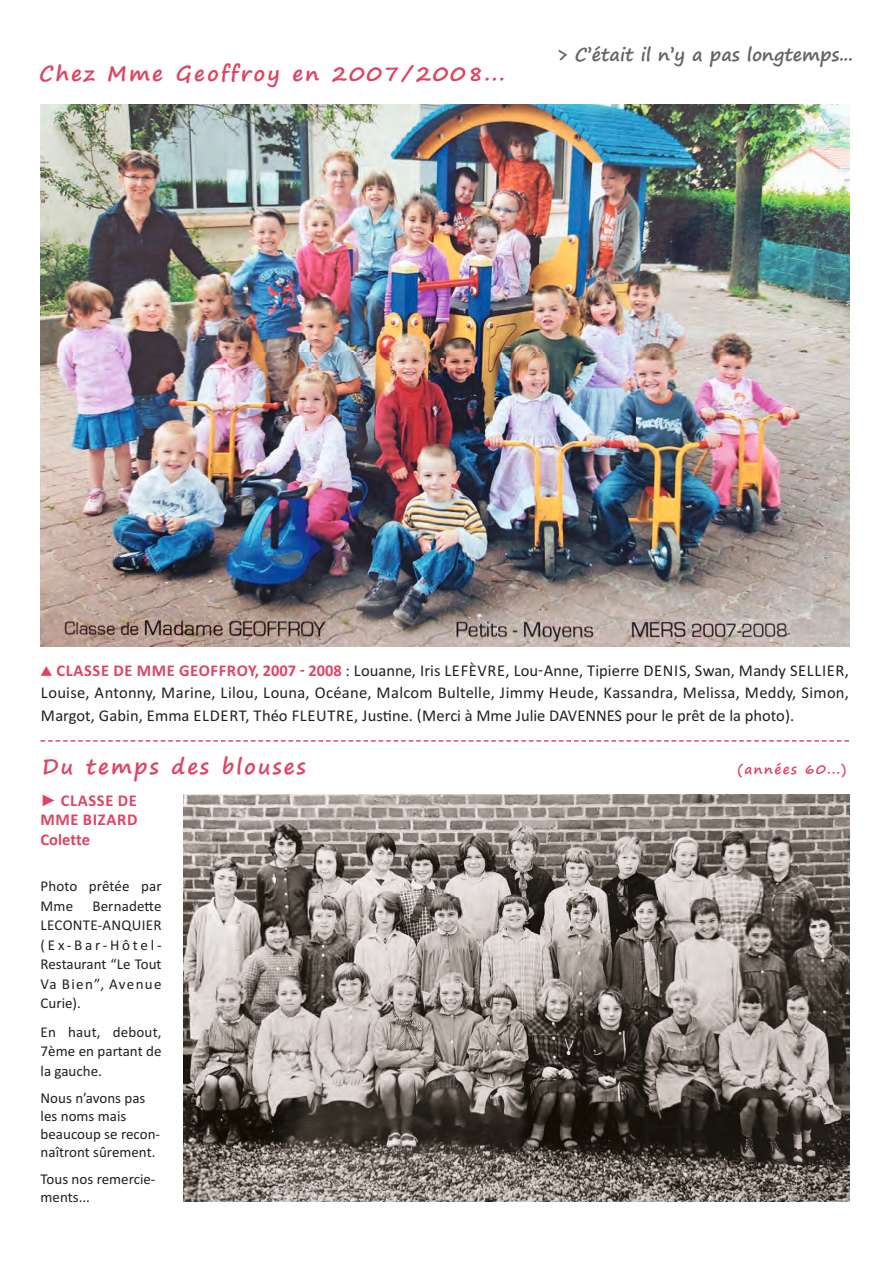
<style>
.page{position:relative;width:891px;height:1262px;background:#fff}
.page>*{position:absolute;margin:0;border:0;box-sizing:border-box;transform-origin:0 0}
.t1{font:700 21px "Segoe Print";letter-spacing:.1em;color:#de4464}
.t2{font:700 18px "Segoe Print";color:#636566}
.t3{font:16.5px/22.5px "Calibri";color:#231f20;text-align:justify}
.t4{font:700 16.5px/19.5px "Calibri";letter-spacing:.04em;color:#de4464;text-align:justify}
.t5{font:15px/19.5px "Calibri";color:#231f20}
.t6{font:700 13.5px "Segoe Print";letter-spacing:.1em;color:#de4464}
.s1{font-family:"Adobe Gothic Std";font-weight:700;font-size:12px;color:#de4464}
.s2{font-weight:700;color:#de4464}
.s3{font-family:"Arial";font-weight:400}
</style>
<div class="page">
<img style="left:41px;top:104px;width:807px;height:542px">
<svg style="left:41px;top:740px;width:807px;height:1px"></svg>
<img style="left:183px;top:794px;width:665px;height:407px">
<p class="t1" style="left:39px;top:64px;width:467px">Chez Mme Geoffroy en 2007/2008...</p>
<p class="t2" style="left:557px;top:46px;width:297px">&gt; C’était il n’y a pas longtemps...</p>
<p class="t3" style="left:41px;top:660px;width:809px"><span class="s1">▲</span> <span class="s2">CLASSE DE MME GEOFFROY, 2007 - 2008</span> : Louanne, Iris LEFÈVRE, Lou-Anne, Tipierre DENIS, Swan, Mandy SELLIER, Louise, Antonny, Marine, Lilou, Louna, Océane, Malcom Bultelle, Jimmy Heude, Kassandra, Melissa, Meddy, Simon, Margot, Gabin, Emma ELDERT, Théo FLEUTRE, Justine. (Merci à Mme Julie DAVENNES pour le prêt de la photo).</p>
<p class="t1" style="left:42px;top:746px;width:265px">Du temps des blouses</p>
<p class="t6" style="left:737px;top:762px;width:110px">(années 60...)</p>
<p class="t4" style="left:40px;top:791px;width:98px"><span class="s3">►</span> CLASSE DE MME BIZARD Colette</p>
<p class="t5" style="left:41px;top:877px;width:122px">Photo prêtée par<br>Mme</p>
<p class="t5" style="left:41px;top:897px;width:122px;text-align:justify;text-indent:52px">Bernadette LECONTE-ANQUIER (Ex-Bar-Hôtel-Restaurant “Le Tout Va Bien”, Avenue Curie).</p>
<p class="t5" style="left:41px;top:1023px;width:122px;text-align:justify">En haut, debout, 7ème en partant de la gauche.</p>
<p class="t5" style="left:41px;top:1089px;width:121px;line-height:18px">Nous n’avons pas les noms mais beaucoup se recon&shy;naîtront sûrement.</p>
<p class="t5" style="left:41px;top:1170px;width:116px;line-height:18px">Tous nos remercie&shy;ments...</p>
</div>
